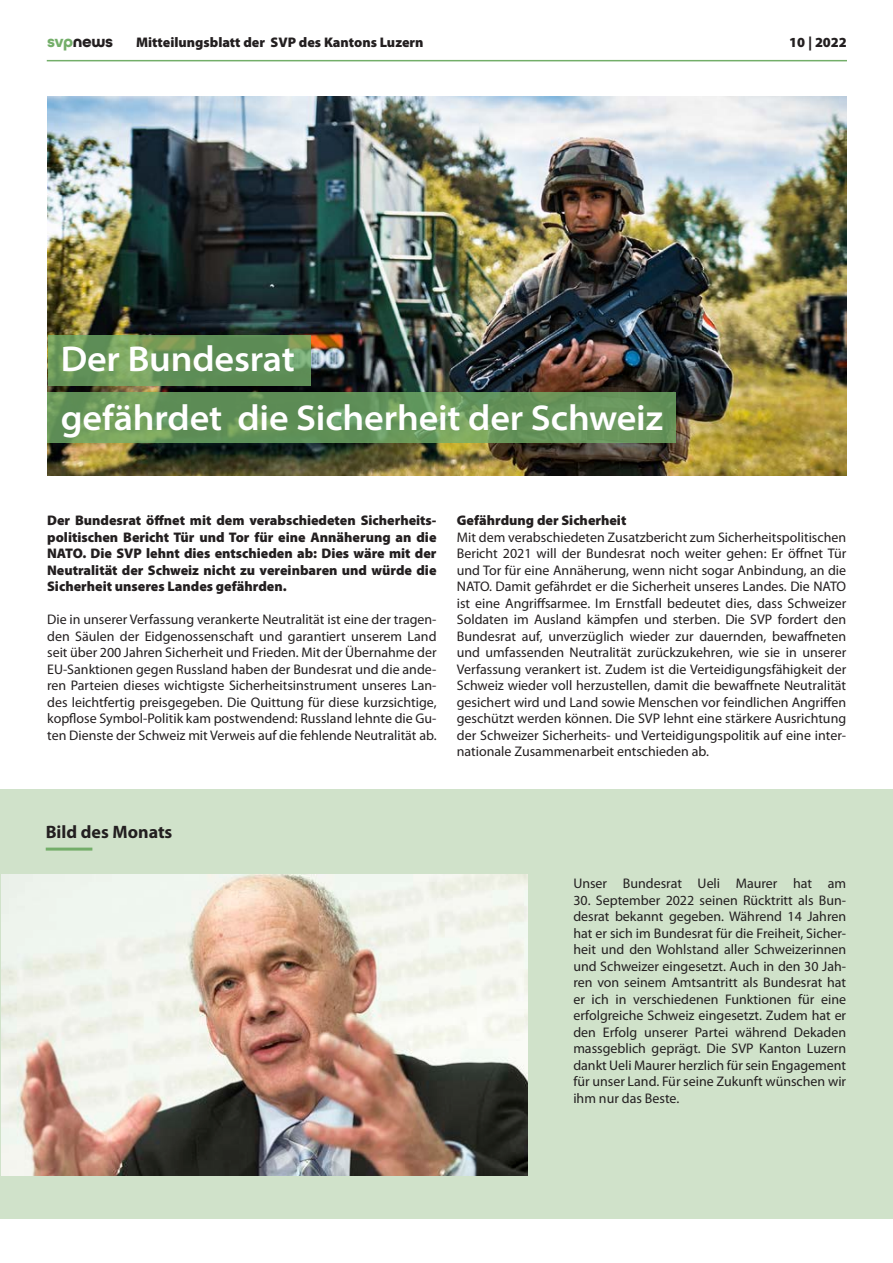
<style>
.page{position:relative;width:893px;height:1263px;background:#fff}
.page>*{position:absolute;margin:0;border:0;box-sizing:border-box;transform-origin:0 0}
.t1{font:600 semi-expanded 36px/58.5px "Myriad Pro";letter-spacing:-.005em;color:#fff}
.t2{font:700 18px "Myriad Pro";color:#231f20}
.t3{font:700 16.5px "All Round Gothic";letter-spacing:-.02em;color:#231f20}
.t4{font:13.95px/16.5px "Myriad Pro";color:#231f20;text-align:justify}
.t5{font:900 13.95px/16.5px "Myriad Pro";color:#231f20;text-align:justify}
.s1{color:#73ae69}
</style>
<div class="page">
<hr style="left:47px;top:60px;width:800px;height:1px;background:#73ae69">
<div style="left:0;top:789px;width:893px;height:430px;background:#d0e2ca"></div>
<img style="left:1px;top:874px;width:526px;height:301px">
<hr style="left:46px;top:847px;width:46px;height:3px;background:#73ae69">
<img style="left:48px;top:96px;width:798px;height:380px">
<svg style="left:48px;top:335px;width:262px;height:50px;fill:#608f57"></svg>
<svg style="left:48px;top:393px;width:628px;height:50px;fill:#65945a"></svg>
<p class="t3" style="left:47px;top:32px;width:67px"><span class="s1">svp</span>news</p>
<p class="t5" style="left:136px;top:34px;width:289px">Mitteilungsblatt der SVP des Kantons Luzern</p>
<p class="t5" style="left:789px;top:34px;width:59px">10 | 2022</p>
<h1 class="t1" style="left:61px;top:329px;width:604px">Der Bundesrat<br>gefährdet die Sicherheit der Schweiz</h1>
<p class="t5" style="left:47px;top:512px;width:391px">Der Bundesrat öffnet mit dem verabschiedeten Sicherheits&shy;politischen Bericht Tür und Tor für eine Annäherung an die NATO. Die SVP lehnt dies entschieden ab: Dies wäre mit der Neutralität der Schweiz nicht zu vereinbaren und würde die Sicherheit unseres Landes gefährden.</p>
<p class="t4" style="left:47px;top:612px;width:391px">Die in unserer Verfassung verankerte Neutralität ist eine der tragen&shy;den Säulen der Eidgenossenschaft und garantiert unserem Land seit über 200 Jahren Sicherheit und Frieden. Mit der Übernahme der EU-Sanktionen gegen Russland haben der Bundesrat und die ande&shy;ren Parteien dieses wichtigste Sicherheitsinstrument unseres Lan&shy;des leichtfertig preisgegeben. Die Quittung für diese kurzsichtige, kopflose Symbol-Politik kam postwendend: Russland lehnte die Gu&shy;ten Dienste der Schweiz mit Verweis auf die fehlende Neutralität ab.</p>
<p class="t5" style="left:457px;top:512px;width:171px">Gefährdung der Sicherheit</p>
<p class="t4" style="left:457px;top:529px;width:391px">Mit dem verabschiedeten Zusatzbericht zum Sicherheitspolitischen Bericht 2021 will der Bundesrat noch weiter gehen: Er öffnet Tür und Tor für eine Annäherung, wenn nicht sogar Anbindung, an die NATO. Damit gefährdet er die Sicherheit unseres Landes. Die NATO ist eine Angriffsarmee. Im Ernstfall bedeutet dies, dass Schweizer Soldaten im Ausland kämpfen und sterben. Die SVP fordert den Bundesrat auf, unverzüglich wieder zur dauernden, bewaffneten und umfassenden Neutralität zurückzukehren, wie sie in unserer Verfassung verankert ist. Zudem ist die Verteidigungsfähigkeit der Schweiz wieder voll herzustellen, damit die bewaffnete Neutralität gesichert wird und Land sowie Menschen vor feindlichen Angriffen geschützt werden können. Die SVP lehnt eine stärkere Ausrichtung der Schweizer Sicherheits- und Verteidigungspolitik auf eine inter&shy;nationale Zusammenarbeit entschieden ab.</p>
<p class="t2" style="left:46px;top:822px;width:128px">Bild des Monats</p>
<p class="t4" style="left:573px;top:876px;width:274px">Unser Bundesrat Ueli Maurer hat am</p>
<p class="t4" style="left:573px;top:892px;width:274px">30. September 2022 seinen Rücktritt als Bun&shy;desrat bekannt gegeben. Während 14 Jahren hat er sich im Bundesrat für die Freiheit, Sicher&shy;heit und den Wohlstand aller Schweizerinnen und Schweizer eingesetzt. Auch in den 30 Jah&shy;ren von seinem Amtsantritt als Bundesrat hat er ich in verschiedenen Funktionen für eine erfolgreiche Schweiz eingesetzt. Zudem hat er den Erfolg unserer Partei während Dekaden massgeblich geprägt. Die SVP Kanton Luzern dankt Ueli Maurer herzlich für sein Engagement für unser Land. Für seine Zukunft wünschen wir ihm nur das Beste.</p>
</div>
